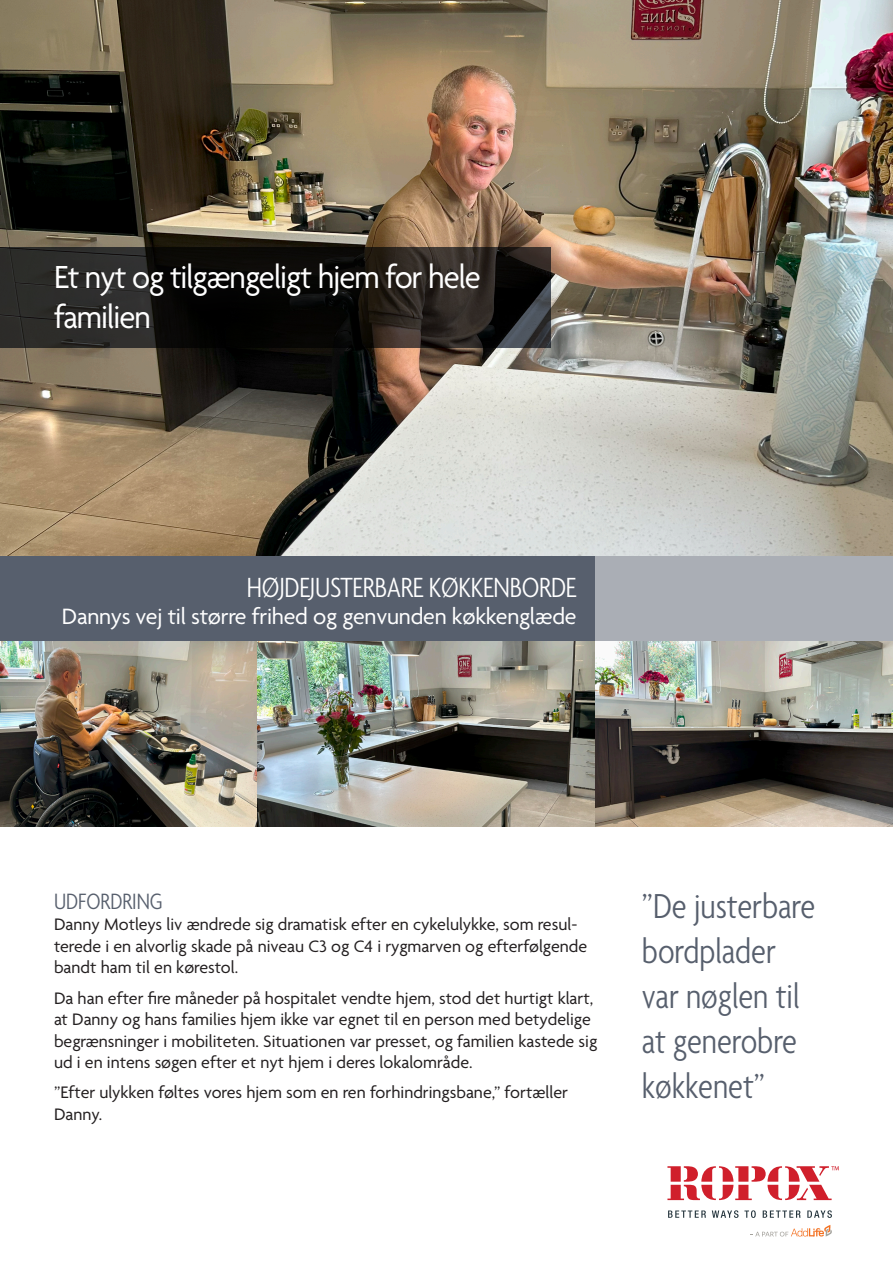
<style>
.page{position:relative;width:893px;height:1263px;background:#fff}
.page>*{position:absolute;margin:0;border:0;box-sizing:border-box;transform-origin:0 0}
.t1{font:300 condensed 37.5px/45px "Agenda";color:#575f6d}
.t2{font:34.5px/39.6px "Agenda";letter-spacing:-.03em;color:#fff;scale:.95 1}
.t3{font:300 condensed 30px "Agenda";letter-spacing:-.01em;color:#fff}
.t4{font:24px "Agenda";letter-spacing:-.01em;color:#fff}
.t5{font:300 condensed 24px "Agenda";color:#575f6d}
.t6{font:18px/21.6px "Agenda";color:#231f20}
</style>
<div class="page">
<img style="left:0;top:0;width:893px;height:556px">
<div style="left:0;top:556px;width:893px;height:85px;background:#575f6d"></div>
<div style="left:595px;top:556px;width:298px;height:85px;background:#aaaeb5"></div>
<svg style="left:0;top:248px;width:551px;height:100px;background:#282828"></svg>
<div style="left:25px;top:236px;width:484px;height:123px;background:#231f20;opacity:.75"></div>
<svg style="left:668px;top:1210px;width:38px;height:8px"></svg>
<svg style="left:712px;top:1210px;width:26px;height:8px"></svg>
<svg style="left:744px;top:1210px;width:12px;height:8px"></svg>
<svg style="left:763px;top:1210px;width:38px;height:8px"></svg>
<svg style="left:807px;top:1210px;width:25px;height:8px"></svg>
<svg style="left:667px;top:1166px;width:172px;height:34px"></svg>
<svg style="left:750px;top:1225px;width:82px;height:11px"></svg>
<img style="left:0;top:641px;width:893px;height:185px">
<p class="t2" style="left:54px;top:260px;width:451px">Et nyt og tilgængeligt hjem for hele familien</p>
<p class="t3" style="left:247px;top:571px;width:331px">HØJDEJUSTERBARE KØKKENBORDE</p>
<p class="t4" style="left:62px;top:603px;width:516px">Dannys vej til større frihed og genvunden køkkenglæde</p>
<p class="t5" style="left:54px;top:888px;width:110px">UDFORDRING</p>
<p class="t6" style="left:54px;top:915px;width:535px">Danny Motleys liv ændrede sig dramatisk efter en cykelulykke, som resul&shy;terede i en alvorlig skade på niveau C3 og C4 i rygmarven og efterfølgende bandt ham til en kørestol.</p>
<p class="t6" style="left:54px;top:988px;width:545px">Da han efter fire måneder på hospitalet vendte hjem, stod det hurtigt klart, at Danny og hans families hjem ikke var egnet til en person med betydelige begrænsninger i mobiliteten. Situationen var presset, og familien kastede sig ud i en intens søgen efter et nyt hjem i deres lokalområde.</p>
<p class="t6" style="left:54px;top:1083px;width:515px">”Efter ulykken føltes vores hjem som en ren forhindringsbane,” fortæller<br>Danny.</p>
<p class="t1" style="left:642px;top:886px;width:175px">”De justerbare bordplader var nøglen til at generobre køkkenet”</p>
</div>
